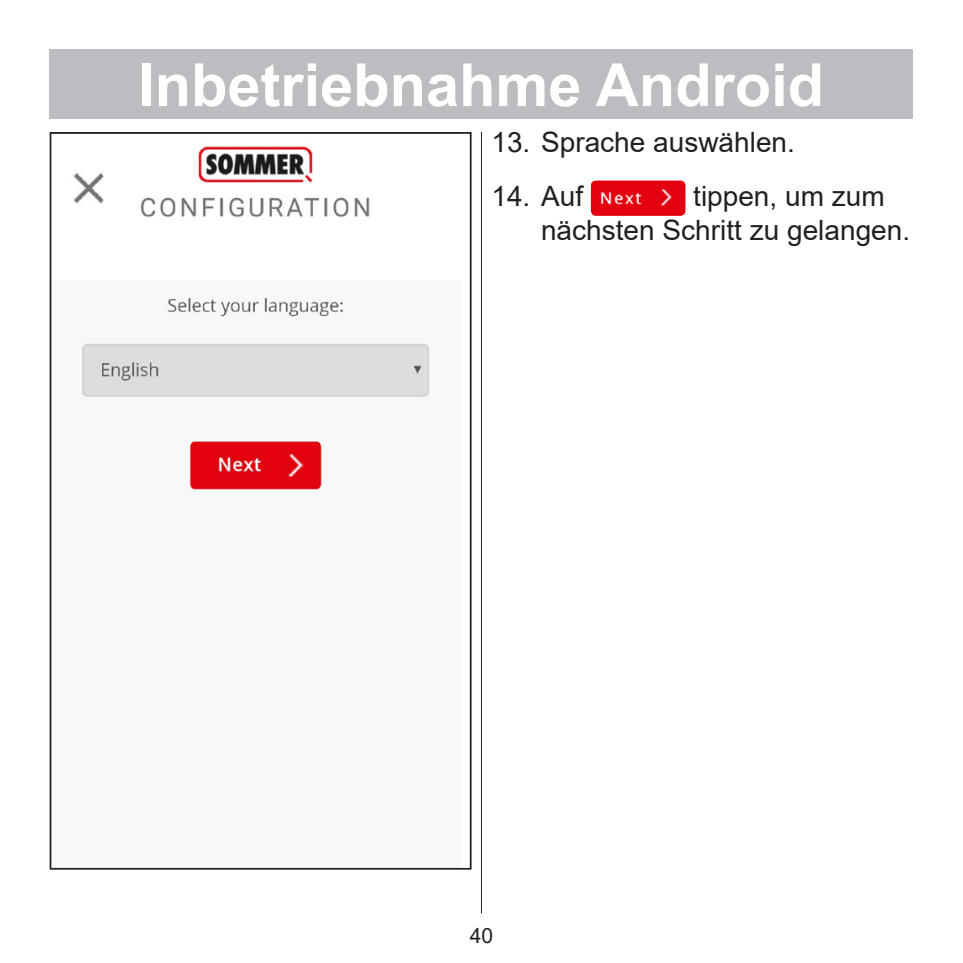
<style>
.page{position:relative;width:963px;height:963px;background:#fff}
.page>*{position:absolute;margin:0;border:0;box-sizing:border-box;transform-origin:0 0}
.t1{font:700 59.5px "Arial";color:#fff}
.t2{font:28px/33.6px "Arial";color:#231f20}
.t3{font:21px "Arial";color:#231f20}
</style>
<div class="page">
<hr style="left:481px;top:132px;width:1px;height:781px;background:#231f20">
<img style="left:591px;top:180px;width:94px;height:36px">
<div style="left:49px;top:50px;width:863px;height:69px;background:#bcbdc0"></div>
<img style="left:73px;top:146px;width:357px;height:347px">
<div style="left:50px;top:132px;width:421px;height:737px;border:2px solid #231f20"></div>
<h1 class="t1" style="left:138px;top:43px;width:687px">Inbetriebnahme Android</h1>
<p class="t2" style="left:491px;top:126px;width:305px">13. Sprache auswählen.</p>
<p class="t2" style="left:491px;top:179px;width:93px">14. Auf</p>
<p class="t2" style="left:541px;top:179px;width:370px;text-indent:152px">tippen, um zum nächsten Schritt zu gelangen.</p>
<p class="t3" style="left:470px;top:921px;width:25px">40</p>
</div>
